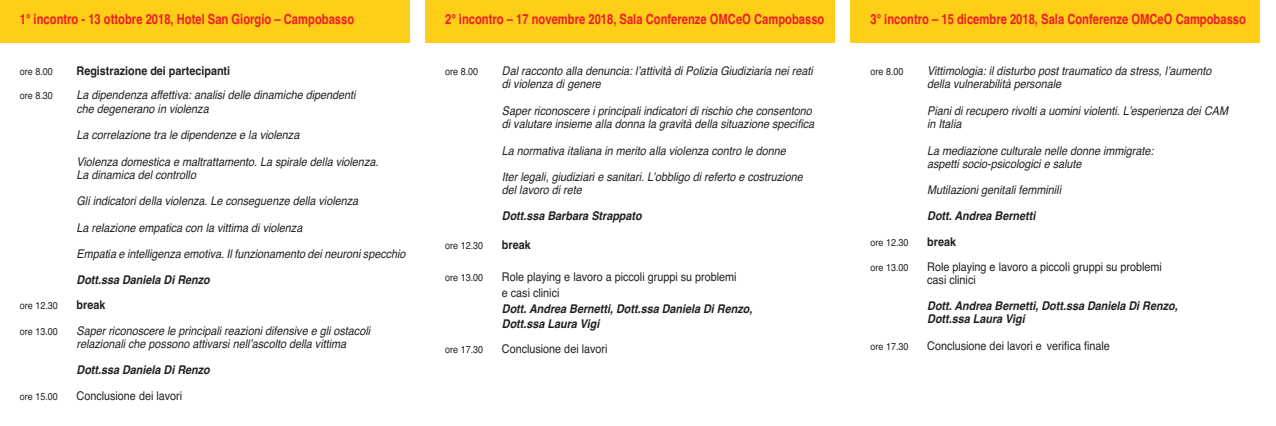
<style>
.page{position:relative;width:1276px;height:426px;background:#fff}
.page>*{position:absolute;margin:0;border:0;box-sizing:border-box;transform-origin:0 0}
.t1{font:700 14px "Helvetica";color:#ee1d23;scale:.8 1}
.t2{font:italic 12px/13.2px "Helvetica";color:#231f20;scale:.9 1}
.t3{font:italic 700 12px/15.8px "Helvetica";color:#231f20;scale:.9 1}
.t4{font:12px/15.8px "Helvetica";color:#231f20;scale:.9 1}
.t5{font:700 12px "Helvetica";color:#231f20;scale:.9 1}
.t6{font:10px "Helvetica";color:#231f20;scale:.9 1}
</style>
<div class="page">
<div style="left:0;top:0;width:409px;height:42px;background:#fece19"></div>
<div style="left:425px;top:0;width:409px;height:42px;background:#fece19"></div>
<div style="left:850px;top:0;width:410px;height:42px;background:#fece19"></div>
<p class="t1" style="left:20px;top:10px;width:419px">1° incontro - 13 ottobre 2018, Hotel San Giorgio – Campobasso</p>
<p class="t1" style="left:445px;top:10px;width:475px">2° incontro – 17 novembre 2018, Sala Conferenze OMCeO Campobasso</p>
<p class="t1" style="left:870px;top:10px;width:471px">3° incontro – 15 dicembre 2018, Sala Conferenze OMCeO Campobasso</p>
<p class="t6" style="left:20px;top:66px;width:38px">ore 8.00</p>
<p class="t5" style="left:77px;top:64px;width:172px">Registrazione dei partecipanti</p>
<p class="t6" style="left:20px;top:90px;width:38px">ore 8.30</p>
<p class="t2" style="left:77px;top:89px;width:312px">La dipendenza affettiva: analisi delle dinamiche dipendenti che degenerano in violenza</p>
<p class="t2" style="left:77px;top:122px;width:337px;line-height:26.4px">La correlazione tra le dipendenze e la violenza<br>Violenza domestica e maltrattamento. La spirale della violenza.</p>
<p class="t2" style="left:77px;top:161px;width:314px;line-height:26.4px">La dinamica del controllo<br>Gli indicatori della violenza. Le conseguenze della violenza</p>
<p class="t2" style="left:77px;top:214px;width:367px;line-height:26.4px">La relazione empatica con la vittima di violenza<br>Empatia e intelligenza emotiva. Il funzionamento dei neuroni specchio</p>
<p class="t3" style="left:77px;top:271px;width:150px">Dott.ssa Daniela Di Renzo</p>
<p class="t6" style="left:20px;top:300px;width:44px">ore 12.30</p>
<p class="t5" style="left:77px;top:298px;width:34px">break</p>
<p class="t6" style="left:20px;top:325px;width:44px">ore 13.00</p>
<p class="t2" style="left:77px;top:324px;width:328px">Saper riconoscere le principali reazioni difensive e gli ostacoli relazionali che possono attivarsi nell’ascolto della vittima</p>
<p class="t3" style="left:77px;top:362px;width:150px">Dott.ssa Daniela Di Renzo</p>
<p class="t6" style="left:20px;top:390px;width:44px">ore 15.00</p>
<p class="t4" style="left:77px;top:387px;width:119px">Conclusione dei lavori</p>
<p class="t6" style="left:445px;top:66px;width:38px">ore 8.00</p>
<p class="t2" style="left:502px;top:64px;width:347px">Dal racconto alla denuncia: l’attività di Polizia Giudiziaria nei reati di violenza di genere</p>
<p class="t2" style="left:502px;top:104px;width:348px">Saper riconoscere i principali indicatori di rischio che consentono di valutare insieme alla donna la gravità della situazione specifica</p>
<p class="t2" style="left:502px;top:137px;width:336px;line-height:26.4px">La normativa italiana in merito alla violenza contro le donne<br>Iter legali, giudiziari e sanitari. L’obbligo di referto e costruzione</p>
<p class="t2" style="left:502px;top:183px;width:90px">del lavoro di rete</p>
<p class="t3" style="left:502px;top:208px;width:157px">Dott.ssa Barbara Strappato</p>
<p class="t6" style="left:445px;top:240px;width:44px">ore 12.30</p>
<p class="t5" style="left:502px;top:238px;width:34px">break</p>
<p class="t6" style="left:445px;top:271px;width:44px">ore 13.00</p>
<p class="t4" style="left:502px;top:268px;width:262px">Role playing e lavoro a piccoli gruppi su problemi e casi clinici</p>
<p class="t3" style="left:502px;top:300px;width:280px">Dott. Andrea Bernetti, Dott.ssa Daniela Di Renzo,<br>Dott.ssa Laura Vigi</p>
<p class="t6" style="left:445px;top:343px;width:44px">ore 17.30</p>
<p class="t4" style="left:502px;top:340px;width:119px">Conclusione dei lavori</p>
<p class="t6" style="left:870px;top:66px;width:38px">ore 8.00</p>
<p class="t2" style="left:927px;top:64px;width:317px">Vittimologia: il disturbo post traumatico da stress, l’aumento della vulnerabilità personale</p>
<p class="t2" style="left:927px;top:104px;width:336px">Piani di recupero rivolti a uomini violenti. L’esperienza dei CAM in Italia</p>
<p class="t2" style="left:927px;top:143px;width:253px">La mediazione culturale nelle donne immigrate: aspetti socio-psicologici e salute</p>
<p class="t2" style="left:927px;top:183px;width:150px">Mutilazioni genitali femminili</p>
<p class="t3" style="left:927px;top:208px;width:122px">Dott. Andrea Bernetti</p>
<p class="t6" style="left:870px;top:237px;width:44px">ore 12.30</p>
<p class="t5" style="left:927px;top:235px;width:34px">break</p>
<p class="t6" style="left:870px;top:261px;width:44px">ore 13.00</p>
<p class="t4" style="left:927px;top:259px;width:262px;line-height:13.2px">Role playing e lavoro a piccoli gruppi su problemi casi clinici</p>
<p class="t3" style="left:927px;top:299px;width:280px;line-height:13.2px">Dott. Andrea Bernetti, Dott.ssa Daniela Di Renzo,<br>Dott.ssa Laura Vigi</p>
<p class="t6" style="left:870px;top:340px;width:44px">ore 17.30</p>
<p class="t4" style="left:927px;top:337px;width:204px">Conclusione dei lavori e verifica finale</p>
</div>
